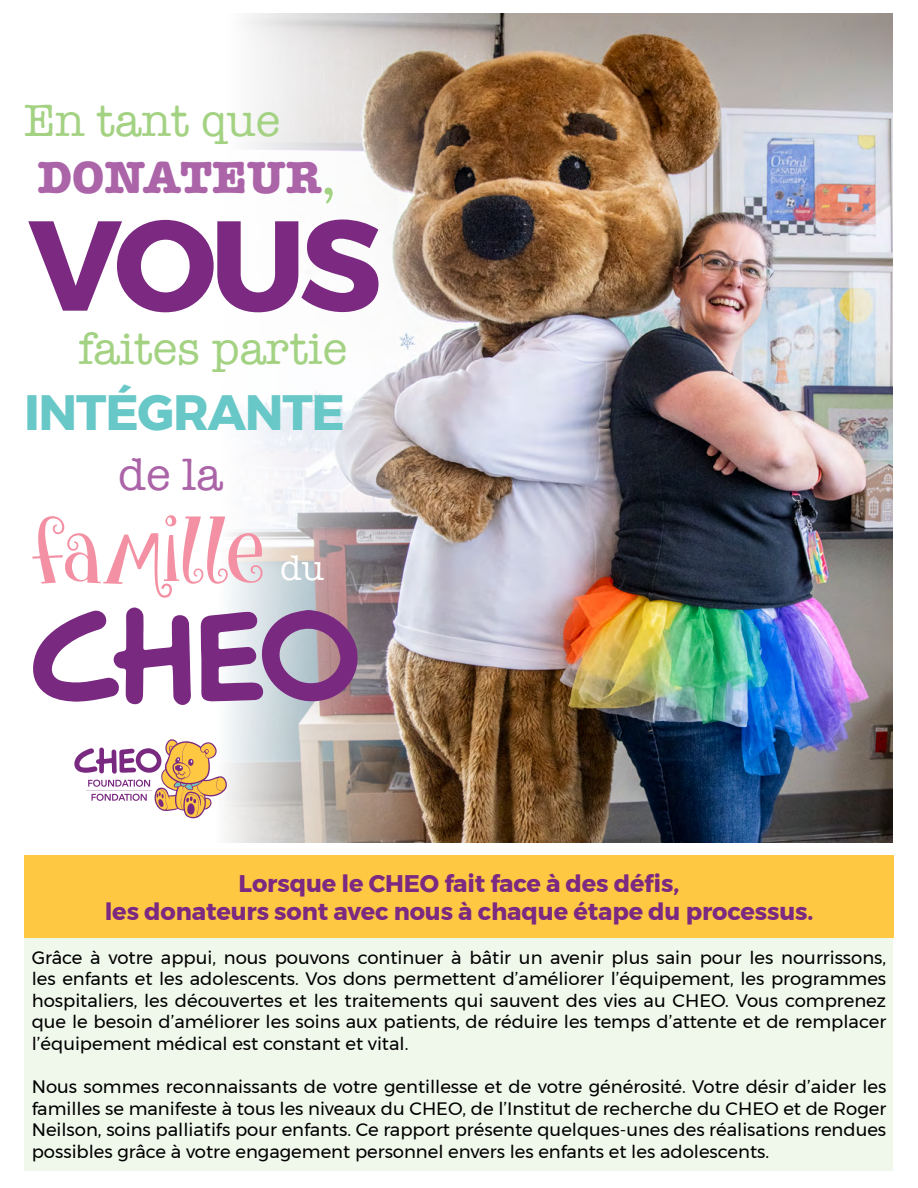
<style>
.page{position:relative;width:918px;height:1188px;background:#fff}
.page>*{position:absolute;margin:0;border:0;box-sizing:border-box;transform-origin:0 0}
.t1{font:700 127.5px "Gontserrat";color:#7b2981}
.t2{font:93px "give me some sugar";letter-spacing:-.015em;color:#f490a3}
.t3{font:700 49.5px "Gontserrat";letter-spacing:-.025em;color:#68c8c7}
.t4{font:46.5px/57px "American Typewriter";color:#a4d283}
.t5{font:46.5px "American Typewriter";color:#ab64a8}
.t6{font:36px "American Typewriter";color:#fff}
.t7{font:700 24px/28.8px "Gontserrat";letter-spacing:-.005em;color:#7b2981;text-align:center}
.t8{font:18px/21.6px "Gontserrat";color:#000;text-align:justify}
.s1{font-weight:700;color:#ab64a8}
.s2{font-size:54px}
</style>
<div class="page">
<img style="left:479px;top:14px;width:413px;height:828px">
<img style="left:200px;top:14px;width:279px;height:829px">
<svg style="left:201px;top:610px;width:162px;height:96px;background:#a076a4"></svg>
<svg style="left:33px;top:607px;width:158px;height:98px"></svg>
<svg style="left:74px;top:739px;width:153px;height:80px"></svg>
<div style="left:25px;top:937px;width:868px;height:234px;background:#f0f7eb"></div>
<div style="left:24px;top:855px;width:869px;height:82px;background:#ffc843"></div>
<h3 class="t4" style="left:24px;top:91px;width:314px">En tant que<br><span class="s1">DONATEUR</span><span class="s2">,</span></h3>
<h1 class="t1" style="left:28px;top:163px;width:355px">VOUS</h1>
<h3 class="t4" style="left:78px;top:319px;width:271px">faites partie</h3>
<h3 class="t3" style="left:24px;top:372px;width:322px">INTÉGRANTE</h3>
<h3 class="t5" style="left:118px;top:439px;width:106px">de la</h3>
<h2 class="t2" style="left:30px;top:502px;width:235px">famille</h2>
<h3 class="t6" style="left:280px;top:541px;width:45px">du</h3>
<h3 class="t7" style="left:105px;top:869px;width:710px">Lorsque le CHEO fait face à des défis,<br>les donateurs sont avec nous à chaque étape du processus.</h3>
<p class="t8" style="left:32px;top:946px;width:856px">Grâce à votre appui, nous pouvons continuer à bâtir un avenir plus sain pour les nourrissons, les enfants et les adolescents. Vos dons permettent d’améliorer l’équipement, les programmes hospitaliers, les découvertes et les traitements qui sauvent des vies au CHEO. Vous comprenez que le besoin d’améliorer les soins aux patients, de réduire les temps d’attente et de remplacer l’équipement médical est constant et vital.</p>
<p class="t8" style="left:32px;top:1076px;width:856px">Nous sommes reconnaissants de votre gentillesse et de votre générosité. Votre désir d’aider les familles se manifeste à tous les niveaux du CHEO, de l’Institut de recherche du CHEO et de Roger Neilson, soins palliatifs pour enfants. Ce rapport présente quelques-unes des réalisations rendues possibles grâce à votre engagement personnel envers les enfants et les adolescents.</p>
</div>
